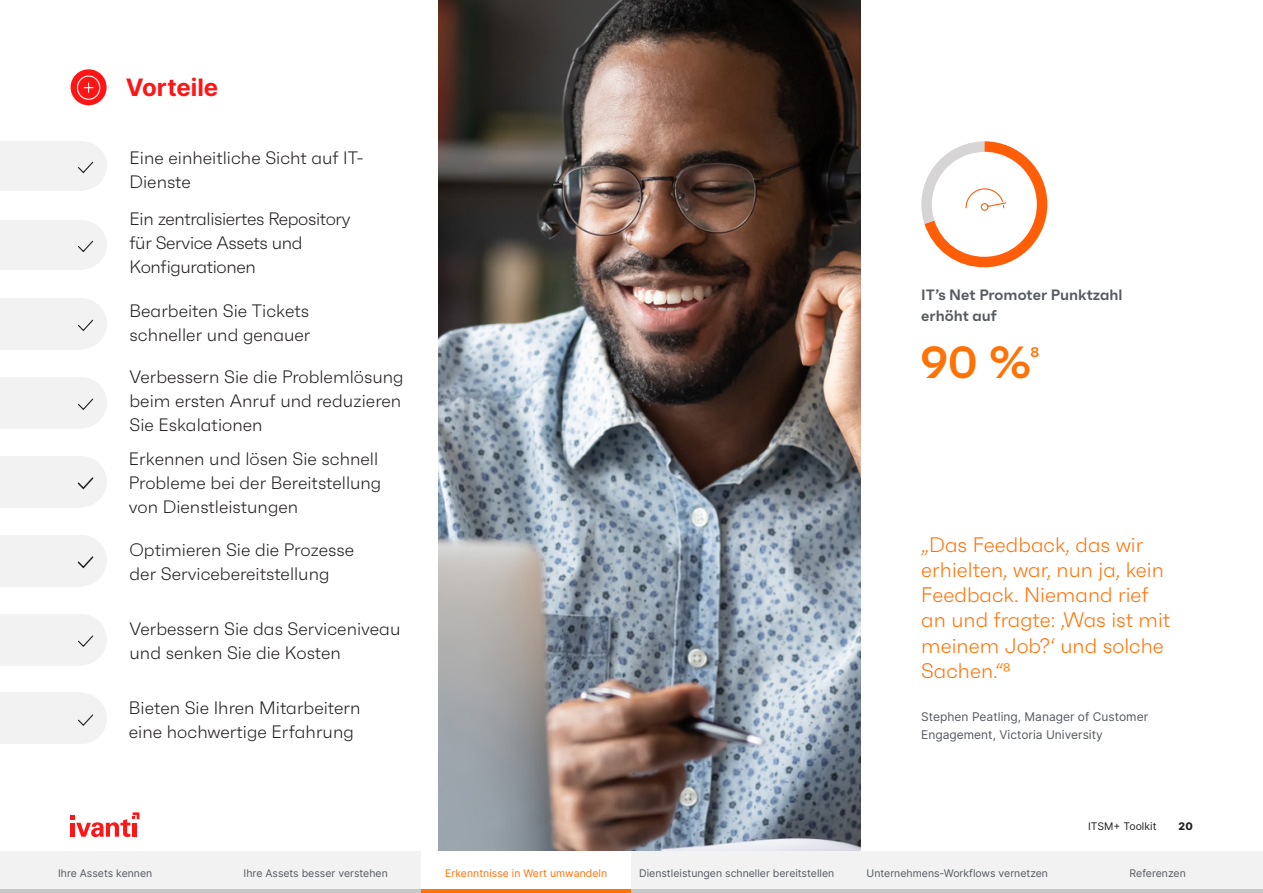
<style>
.page{position:relative;width:1263px;height:893px;background:#fff}
.page>*{position:absolute;margin:0;border:0;box-sizing:border-box;transform-origin:0 0}
.Stat_Text_-_30pt{font:600 45px "Faktum";color:#ff7206}
.Eyebrow_Text_Style{font:700 24px "Inter";color:#ff1515}
.Pull_Quote{font:300 21px/25.2px "Faktum";color:#ff7206}
.Heading_6{font:300 18px/24px "Faktum";color:#231f20}
.Heading_6-2{font:300 18px/24px "Faktum";letter-spacing:-.02em;color:#231f20}
.Call_out_text{font:600 15px/21px "Faktum";color:#555960}
.Stat_Text_-_30pt-2{font:600 13.95px "Faktum";color:#ff7206}
.Captions{font:12px/18px "Inter";color:#555960}
.t1{font:10.5px "Inter";color:#555960}
.t2{font:10.5px "Inter";color:#ff7206}
.t3{font:10.5px "Inter";color:#231f20}
.t4{font:800 10.5px "Inter";color:#231f20}
</style>
<div class="page">
<img style="left:438px;top:0;width:422px;height:851px">
<svg style="left:70px;top:812px;width:69px;height:25px"></svg>
<hr style="left:421px;top:889px;width:210px;height:4px;background:#ff7206">
<div style="left:842px;top:851px;width:210px;height:42px;background:#f2f2f2"></div>
<hr style="left:842px;top:889px;width:210px;height:4px;background:#c7c7c7">
<div style="left:631px;top:851px;width:211px;height:42px;background:#f2f2f2"></div>
<hr style="left:631px;top:889px;width:211px;height:4px;background:#c7c7c7">
<div style="left:210px;top:851px;width:211px;height:42px;background:#f2f2f2"></div>
<hr style="left:210px;top:889px;width:211px;height:3px;background:#c7c7c7">
<div style="left:0;top:851px;width:210px;height:42px;background:#f2f2f2"></div>
<hr style="left:0;top:889px;width:210px;height:4px;background:#c7c7c7">
<div style="left:1052px;top:851px;width:211px;height:42px;background:#f2f2f2"></div>
<hr style="left:1052px;top:889px;width:211px;height:4px;background:#c7c7c7">
<svg style="left:921px;top:141px;width:127px;height:127px"></svg>
<div style="left:0;top:141px;width:84px;height:49px;background:#f2f2f2"></div>
<div style="left:60px;top:144px;width:45px;height:44px;background:#f2f2f2;border-radius:50%"></div>
<div style="left:58px;top:141px;width:49px;height:49px;border:4px solid #f2f2f2;border-radius:50%"></div>
<svg style="left:78px;top:161px;width:16px;height:13px"></svg>
<div style="left:0;top:377px;width:83px;height:51px;background:#f2f2f2"></div>
<div style="left:59px;top:380px;width:45px;height:45px;background:#f2f2f2;border-radius:50%"></div>
<div style="left:56px;top:377px;width:51px;height:51px;border:6px solid #f2f2f2;border-radius:50%"></div>
<svg style="left:78px;top:398px;width:16px;height:12px"></svg>
<div style="left:0;top:614px;width:83px;height:51px;background:#f2f2f2"></div>
<div style="left:59px;top:617px;width:45px;height:45px;background:#f2f2f2;border-radius:50%"></div>
<div style="left:56px;top:614px;width:51px;height:51px;border:6px solid #f2f2f2;border-radius:50%"></div>
<svg style="left:78px;top:635px;width:16px;height:12px"></svg>
<div style="left:0;top:220px;width:84px;height:49px;background:#f2f2f2"></div>
<div style="left:60px;top:222px;width:45px;height:45px;background:#f2f2f2;border-radius:50%"></div>
<div style="left:58px;top:220px;width:49px;height:49px;border:4px solid #f2f2f2;border-radius:50%"></div>
<svg style="left:78px;top:240px;width:16px;height:13px"></svg>
<div style="left:0;top:456px;width:83px;height:51px;background:#f2f2f2"></div>
<div style="left:59px;top:459px;width:45px;height:45px;background:#f2f2f2;border-radius:50%"></div>
<div style="left:56px;top:456px;width:51px;height:51px;border:6px solid #f2f2f2;border-radius:50%"></div>
<svg style="left:77px;top:477px;width:17px;height:13px"></svg>
<div style="left:0;top:693px;width:83px;height:51px;background:#f2f2f2"></div>
<div style="left:59px;top:696px;width:45px;height:45px;background:#f2f2f2;border-radius:50%"></div>
<div style="left:56px;top:693px;width:51px;height:51px;border:6px solid #f2f2f2;border-radius:50%"></div>
<svg style="left:78px;top:714px;width:15px;height:12px"></svg>
<div style="left:0;top:298px;width:83px;height:51px;background:#f2f2f2"></div>
<div style="left:59px;top:301px;width:45px;height:45px;background:#f2f2f2;border-radius:50%"></div>
<div style="left:56px;top:298px;width:51px;height:51px;border:6px solid #f2f2f2;border-radius:50%"></div>
<svg style="left:78px;top:319px;width:16px;height:13px"></svg>
<div style="left:0;top:535px;width:83px;height:51px;background:#f2f2f2"></div>
<div style="left:59px;top:538px;width:45px;height:45px;background:#f2f2f2;border-radius:50%"></div>
<div style="left:56px;top:535px;width:51px;height:51px;border:6px solid #f2f2f2;border-radius:50%"></div>
<svg style="left:77px;top:556px;width:17px;height:13px"></svg>
<div style="left:71px;top:69px;width:36px;height:36px;background:#ff1515;border-radius:50%"></div>
<svg style="left:76px;top:75px;width:25px;height:25px"></svg>
<p class="Eyebrow_Text_Style" style="left:126px;top:70px;width:94px">Vorteile</p>
<p class="Heading_6" style="left:130px;top:146px;width:236px">Eine einheitliche Sicht auf IT-<br>Dienste</p>
<p class="Heading_6-2" style="left:130px;top:207px;width:223px">Ein zentralisiertes Repository für Service Assets und<br>Konfigurationen</p>
<p class="Heading_6" style="left:130px;top:299px;width:182px">Bearbeiten Sie Tickets schneller und genauer</p>
<p class="Heading_6" style="left:130px;top:364px;width:276px">Verbessern Sie die Problemlösung beim ersten Anruf und reduzieren<br>Sie Eskalationen</p>
<p class="Heading_6" style="left:129px;top:446px;width:254px">Erkennen und lösen Sie schnell<br>Probleme bei der Bereitstellung von Dienstleistungen</p>
<p class="Call_out_text" style="left:921px;top:284px;width:203px">IT’s Net Promoter Punktzahl erhöht auf</p>
<p class="Stat_Text_-_30pt" style="left:921px;top:334px;width:112px">90 %</p>
<p class="Stat_Text_-_30pt-2" style="left:1030px;top:343px;width:10px">8</p>
<p class="Heading_6" style="left:130px;top:537px;width:226px">Optimieren Sie die Prozesse der Servicebereitstellung</p>
<p class="Pull_Quote" style="left:921px;top:532px;width:251px">„Das Feedback, das wir erhielten, war, nun ja, kein<br>Feedback. Niemand rief an und fragte: ‚Was ist mit meinem Job?‘ und solche<br>Sachen.“8</p>
<p class="Captions" style="left:921px;top:708px;width:228px">Stephen Peatling, Manager of Customer<br>Engagement, Victoria University</p>
<p class="Heading_6" style="left:130px;top:616px;width:272px">Verbessern Sie das Serviceniveau und senken Sie die Kosten</p>
<p class="Heading_6" style="left:129px;top:695px;width:233px">Bieten Sie Ihren Mitarbeitern eine hochwertige Erfahrung</p>
<p class="t3" style="left:1088px;top:819px;width:70px">ITSM+ Toolkit</p>
<p class="t4" style="left:1178px;top:819px;width:16px">20</p>
<p class="t1" style="left:58px;top:866px;width:96px">Ihre Assets kennen</p>
<p class="t1" style="left:244px;top:866px;width:146px">Ihre Assets besser verstehen</p>
<p class="t2" style="left:445px;top:866px;width:163px">Erkenntnisse in Wert umwandeln</p>
<p class="t1" style="left:639px;top:866px;width:197px">Dienstleistungen schneller bereitstellen</p>
<p class="t1" style="left:866px;top:866px;width:183px">Unternehmens-Workflows vernetzen</p>
<p class="t1" style="left:1129px;top:866px;width:58px">Referenzen</p>
</div>
